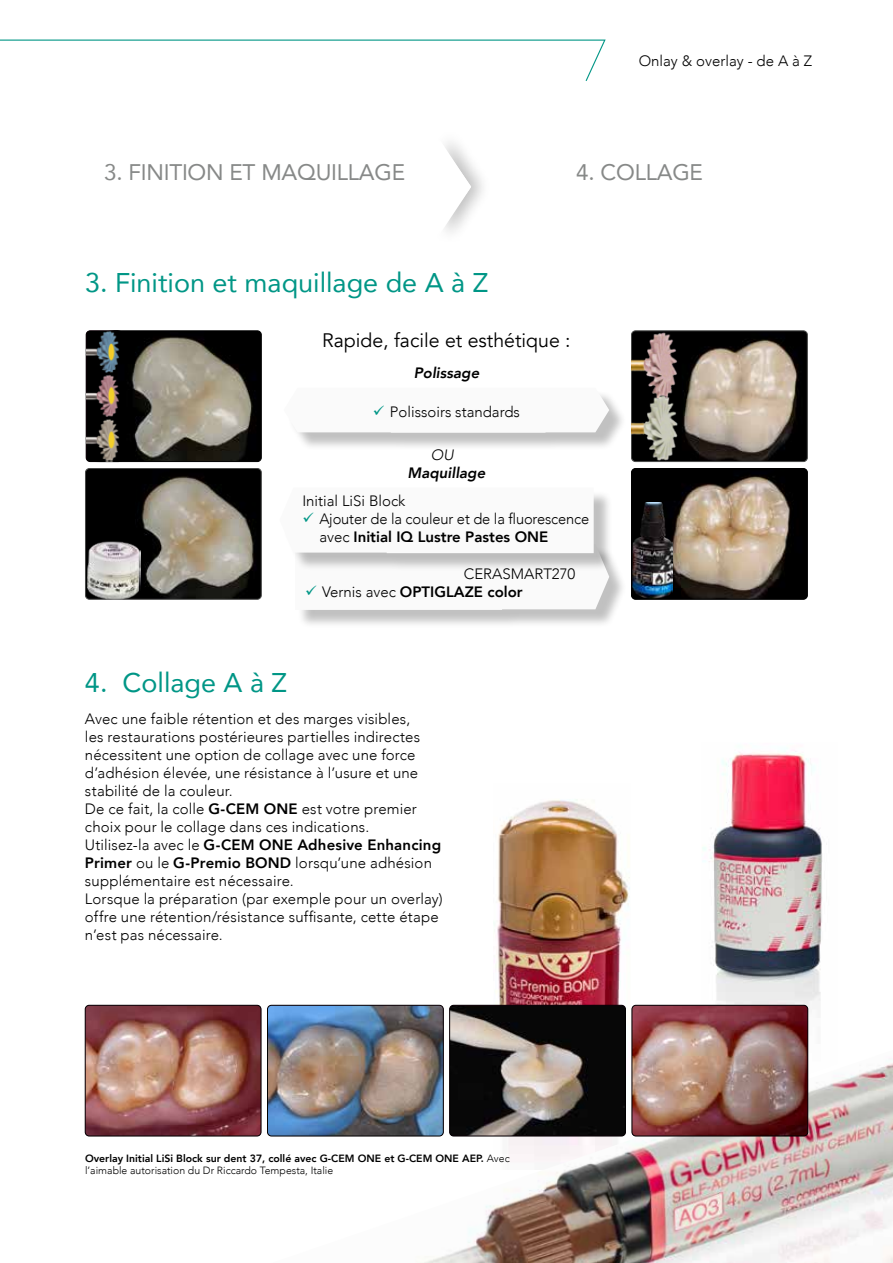
<style>
.page{position:relative;width:893px;height:1263px;background:#fff}
.page>*{position:absolute;margin:0;border:0;box-sizing:border-box;transform-origin:0 0}
.t1{font:27px "Avenir";color:#009686}
.t2{font:22.5px "Avenir";letter-spacing:-.01em;color:#878988}
.t3{font:19.5px "Avenir";color:#000}
.t4{font:300 15px/18px "Avenir";letter-spacing:.01em;color:#000}
.t5{font:300 15px/18px "Avenir";letter-spacing:-.01em;color:#000}
.t6{font:italic 800 15px "Avenir";color:#000}
.t7{font:italic 300 15px "Avenir";color:#000}
.t8{font:800 10.5px/12.8px "Avenir";color:#000}
.s1{font-weight:800}
.s2{font-weight:300}
</style>
<div class="page">
<img style="left:493px;top:799px;width:137px;height:208px">
<img style="left:702px;top:748px;width:120px;height:300px">
<img style="left:269px;top:1048px;width:624px;height:215px">
<img style="left:450px;top:1005px;width:175px;height:131px">
<div style="left:449px;top:1005px;width:177px;height:131px;border:1px solid #000;border-radius:4px"></div>
<img style="left:632px;top:1005px;width:176px;height:131px">
<div style="left:632px;top:1005px;width:176px;height:131px;border:1px solid #000;border-radius:4px"></div>
<img style="left:85px;top:1005px;width:176px;height:131px">
<div style="left:85px;top:1005px;width:176px;height:131px;border:1px solid #000;border-radius:4px"></div>
<img style="left:267px;top:1005px;width:176px;height:131px">
<div style="left:267px;top:1005px;width:176px;height:131px;border:1px solid #000;border-radius:4px"></div>
<img style="left:85px;top:468px;width:176px;height:131px">
<div style="left:85px;top:468px;width:176px;height:131px;border:1px solid #474847;border-radius:4px"></div>
<div style="left:433px;top:128px;width:59px;height:118px;background:#000;opacity:.25"></div>
<svg style="left:433px;top:130px;width:38px;height:113px"></svg>
<img style="left:631px;top:468px;width:176px;height:131px">
<div style="left:631px;top:468px;width:176px;height:131px;border:1px solid #000;border-radius:4px"></div>
<img style="left:631px;top:331px;width:176px;height:131px">
<div style="left:631px;top:331px;width:176px;height:131px;border:1px solid #474847;border-radius:4px"></div>
<img style="left:632px;top:397px;width:46px;height:65px">
<img style="left:632px;top:332px;width:46px;height:65px">
<img style="left:121px;top:331px;width:140px;height:131px">
<div style="left:85px;top:331px;width:176px;height:131px;border:1px solid #000;border-radius:4px"></div>
<img style="left:87px;top:330px;width:34px;height:132px">
<img style="left:86px;top:536px;width:54px;height:64px">
<img style="left:633px;top:503px;width:39px;height:95px">
<svg style="left:0;top:39px;width:606px;height:42px"></svg>
<div style="left:297px;top:546px;width:330px;height:83px;background:#000;opacity:.25"></div>
<div style="left:287px;top:390px;width:340px;height:61px;background:#000;opacity:.25"></div>
<svg style="left:295px;top:494px;width:314px;height:116px"></svg>
<svg style="left:287px;top:390px;width:322px;height:43px"></svg>
<p class="t4" style="left:639px;top:52px;width:175px">Onlay &amp; overlay - de A à Z</p>
<h2 class="t2" style="left:104px;top:154px;width:303px">3. FINITION ET MAQUILLAGE</h2>
<h2 class="t2" style="left:576px;top:154px;width:128px">4. COLLAGE</h2>
<h1 class="t1" style="left:85px;top:261px;width:405px">3. Finition et maquillage de A à Z</h1>
<h3 class="t3" style="left:322px;top:329px;width:250px">Rapide, facile et esthétique :</h3>
<p class="t6" style="left:414px;top:364px;width:67px">Polissage</p>
<p class="t4" style="left:390px;top:403px;width:132px">Polissoirs standards</p>
<p class="t7" style="left:431px;top:446px;width:24px">OU</p>
<p class="t6" style="left:407px;top:464px;width:79px">Maquillage</p>
<p class="t5" style="left:319px;top:492px;width:271px;text-indent:-17px">Initial LiSi Block<br>Ajouter de la couleur et de la fluorescence avec <span class="s1">Initial IQ Lustre Pastes ONE</span></p>
<p class="t4" style="left:322px;top:565px;width:255px;text-indent:142px">CERASMART270<br>Vernis avec <span class="s1">OPTIGLAZE color</span></p>
<h1 class="t1" style="left:85px;top:661px;width:204px">4. Collage A à Z</h1>
<p class="t4" style="left:85px;top:710px;width:359px">Avec une faible rétention et des marges visibles,<br>les restaurations postérieures partielles indirectes nécessitent une option de collage avec une force d’adhésion élevée, une résistance à l’usure et une stabilité de la couleur.<br>De ce fait, la colle <span class="s1">G-CEM ONE</span> est votre premier choix pour le collage dans ces indications.<br>Utilisez-la avec le <span class="s1">G-CEM ONE Adhesive Enhancing Primer</span> ou le <span class="s1">G-Premio BOND</span> lorsqu’une adhésion supplémentaire est nécessaire.<br>Lorsque la préparation (par exemple pour un overlay) offre une rétention/résistance suffisante, cette étape n’est pas nécessaire.</p>
<p class="t8" style="left:85px;top:1151px;width:426px">Overlay Initial LiSi Block sur dent 37, collé avec G-CEM ONE et G-CEM ONE AEP. <span class="s2">Avec l’aimable autorisation du Dr Riccardo Tempesta, Italie</span></p>
</div>
